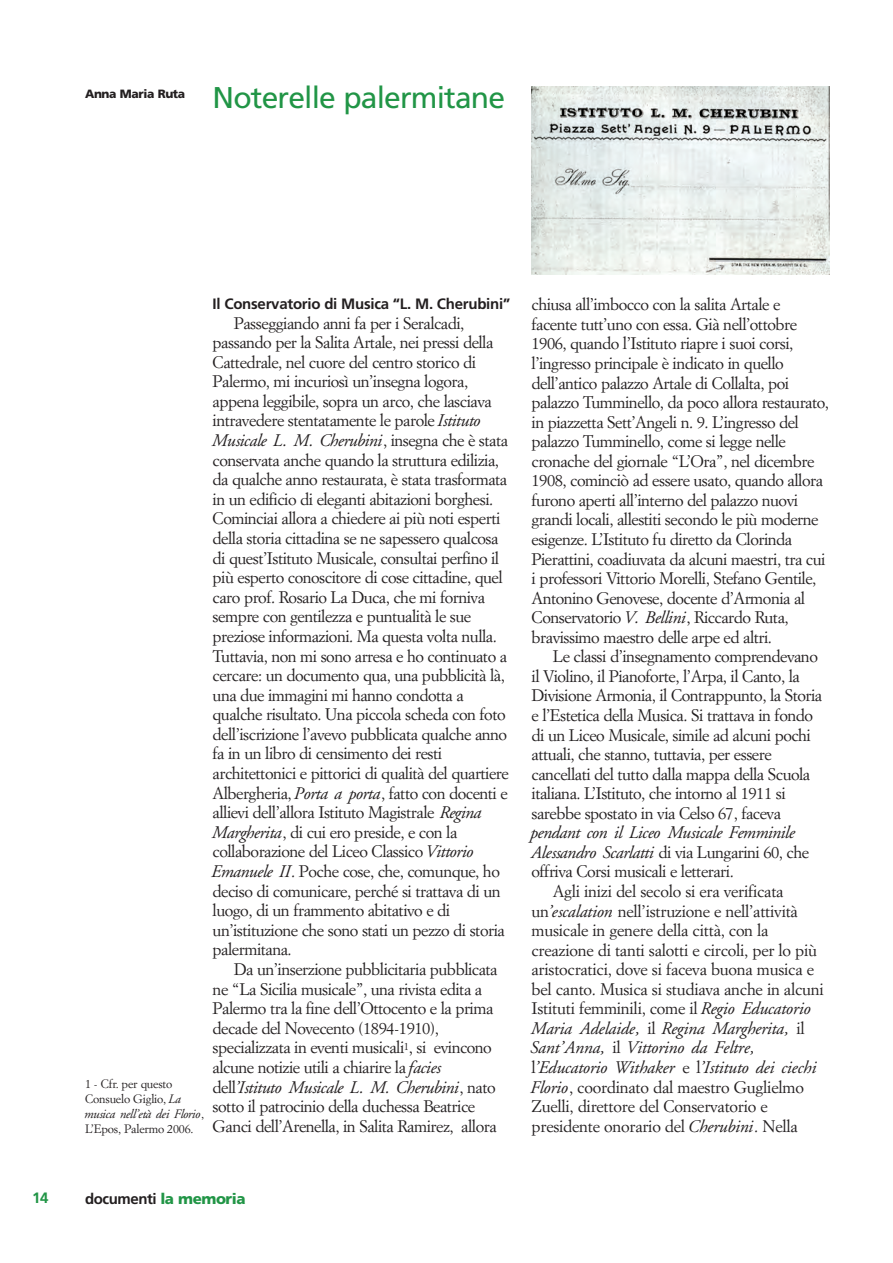
<style>
.page{position:relative;width:893px;height:1263px;background:#fff}
.page>*{position:absolute;margin:0;border:0;box-sizing:border-box;transform-origin:0 0}
.t1{font:30px "Frutiger";letter-spacing:-.03em;color:#219546}
.t2{font:16.5px/19.6px "Simoncini Garamond";letter-spacing:-.03em;color:#231f20}
.t3{font:16.5px/19.5px "Simoncini Garamond Uni Italic";letter-spacing:-.015em;color:#231f20}
.t4{font:700 15px "Frutiger";letter-spacing:-.015em;color:#231f20}
.t5{font:700 15px "Frutiger";color:#219546}
.t6{font:12px/15px "Simoncini Garamond";letter-spacing:-.015em;color:#231f20}
.t7{font:12px "Simoncini Garamond Uni Italic";letter-spacing:-.03em;color:#231f20}
.t8{font:900 12px "Frutiger";letter-spacing:-.03em;color:#231f20}
.s1{font-family:"Simoncini Garamond Uni Italic"}
.s2{font-family:"Simoncini Garamond"}
.s3{font-weight:900;color:#219546}
</style>
<div class="page">
<img style="left:531px;top:87px;width:298px;height:187px">
<p class="t8" style="left:85px;top:89px;width:102px">Anna Maria Ruta</p>
<h1 class="t1" style="left:213px;top:85px;width:294px">Noterelle palermitane</h1>
<p class="t5" style="left:32px;top:1192px;width:18px">14</p>
<p class="t6" style="left:85px;top:1077px;width:98px">1 - Cfr. per questo<br>Consuelo Giglio, <span class="s1">La</span></p>
<p class="t7" style="left:85px;top:1106px;width:120px">musica nell’età dei Florio<span class="s2">,</span></p>
<p class="t6" style="left:85px;top:1122px;width:110px">L’Epos, Palermo 2006.</p>
<p class="t4" style="left:213px;top:298px;width:299px">Il Conservatorio di Musica “L. M. Cherubini”</p>
<p class="t2" style="left:213px;top:314px;width:282px;text-indent:21px">Passeggiando anni fa per i Seralcadi, passando per la Salita Artale, nei pressi della Cattedrale, nel cuore del centro storico di Palermo, mi incuriosì un’insegna logora, appena leggibile, sopra un arco, che lasciava intravedere stentatamente le parole <span class="s1">Istituto</span></p>
<p class="t3" style="left:213px;top:431px;width:297px">Musicale L. M. Cherubini<span class="s2">, insegna che è stata</span></p>
<p class="t2" style="left:213px;top:451px;width:298px">conservata anche quando la struttura edilizia, da qualche anno restaurata, è stata trasformata in un edificio di eleganti abitazioni borghesi.<br>Cominciai allora a chiedere ai più noti esperti della storia cittadina se ne sapessero qualcosa di quest’Istituto Musicale, consultai perfino il più esperto conoscitore di cose cittadine, quel caro prof. Rosario La Duca, che mi forniva sempre con gentilezza e puntualità le sue preziose informazioni. Ma questa volta nulla.<br>Tuttavia, non mi sono arresa e ho continuato a cercare: un documento qua, una pubblicità là, una due immagini mi hanno condotta a qualche risultato. Una piccola scheda con foto dell’iscrizione l’avevo pubblicata qualche anno fa in un libro di censimento dei resti architettonici e pittorici di qualità del quartiere Albergheria, <span class="s1">Porta a porta</span>, fatto con docenti e allievi dell’allora Istituto Magistrale <span class="s1">Regina Margherita</span>, di cui ero preside, e con la collaborazione del Liceo Classico <span class="s1">Vittorio Emanuele II</span>. Poche cose, che, comunque, ho deciso di comunicare, perché si trattava di un luogo, di un frammento abitativo e di un’istituzione che sono stati un pezzo di storia palermitana.</p>
<p class="t2" style="left:213px;top:960px;width:286px;text-indent:21px">Da un’inserzione pubblicitaria pubblicata ne “La Sicilia musicale”, una rivista edita a Palermo tra la fine dell’Ottocento e la prima decade del Novecento (1894-1910), specializzata in eventi musicali<sup>1</sup>, si evincono alcune notizie utili a chiarire la <span class="s1">facies</span></p>
<p class="t3" style="left:213px;top:1077px;width:285px"><span class="s2">dell</span>’Istituto Musicale L. M. Cherubini<span class="s2">, nato</span></p>
<p class="t2" style="left:213px;top:1098px;width:286px">sotto il patrocinio della duchessa Beatrice<br>Ganci dell’Arenella, in Salita Ramirez, allora</p>
<p class="t2" style="left:531px;top:296px;width:299px">chiusa all’imbocco con la salita Artale e facente tutt’uno con essa. Già nell’ottobre 1906, quando l’Istituto riapre i suoi corsi, l’ingresso principale è indicato in quello dell’antico palazzo Artale di Collalta, poi palazzo Tumminello, da poco allora restaurato, in piazzetta Sett’Angeli n. 9. L’ingresso del palazzo Tumminello, come si legge nelle cronache del giornale “L’Ora”, nel dicembre 1908, cominciò ad essere usato, quando allora furono aperti all’interno del palazzo nuovi grandi locali, allestiti secondo le più moderne esigenze. L’Istituto fu diretto da Clorinda Pierattini, coadiuvata da alcuni maestri, tra cui i professori Vittorio Morelli, Stefano Gentile, Antonino Genovese, docente d’Armonia al Conservatorio <span class="s1">V. Bellini</span>, Riccardo Ruta, bravissimo maestro delle arpe ed altri.</p>
<p class="t2" style="left:531px;top:648px;width:292px;text-indent:21px">Le classi d’insegnamento comprendevano il Violino, il Pianoforte, l’Arpa, il Canto, la Divisione Armonia, il Contrappunto, la Storia e l’Estetica della Musica. Si trattava in fondo di un Liceo Musicale, simile ad alcuni pochi attuali, che stanno, tuttavia, per essere cancellati del tutto dalla mappa della Scuola italiana. L’Istituto, che intorno al 1911 si sarebbe spostato in via Celso 67, faceva</p>
<p class="t3" style="left:531px;top:823px;width:266px">pendant con il Liceo Musicale Femminile</p>
<p class="t2" style="left:531px;top:843px;width:279px"><span class="s1">Alessandro Scarlatti</span> di via Lungarini 60, che</p>
<p class="t2" style="left:531px;top:863px;width:204px">offriva Corsi musicali e letterari.</p>
<p class="t2" style="left:553px;top:883px;width:232px">Agli inizi del secolo si era verificata</p>
<p class="t2" style="left:531px;top:902px;width:268px">un<span class="s1">’escalation</span> nell’istruzione e nell’attività</p>
<p class="t2" style="left:531px;top:922px;width:239px">musicale in genere della città, con la</p>
<p class="t2" style="left:531px;top:941px;width:287px">creazione di tanti salotti e circoli, per lo più</p>
<p class="t2" style="left:531px;top:961px;width:284px">aristocratici, dove si faceva buona musica e</p>
<p class="t2" style="left:531px;top:980px;width:294px">bel canto. Musica si studiava anche in alcuni</p>
<p class="t2" style="left:531px;top:1000px;width:282px">Istituti femminili, come il <span class="s1">Regio Educatorio</span></p>
<p class="t3" style="left:531px;top:1018px;width:288px">Maria Adelaide, <span class="s2">il</span> Regina Margherita, <span class="s2">il<br></span>Sant’Anna, <span class="s2">il</span> Vittorino da Feltre, <span class="s2">l</span>’Educatorio Withaker <span class="s2">e l</span>’Istituto dei ciechi</p>
<p class="t2" style="left:532px;top:1078px;width:274px"><span class="s1">Florio</span>, coordinato dal maestro Guglielmo<br>Zuelli, direttore del Conservatorio e presidente onorario del <span class="s1">Cherubini</span>. Nella</p>
<p class="t4" style="left:85px;top:1192px;width:162px">documenti <span class="s3">la memoria</span></p>
</div>
